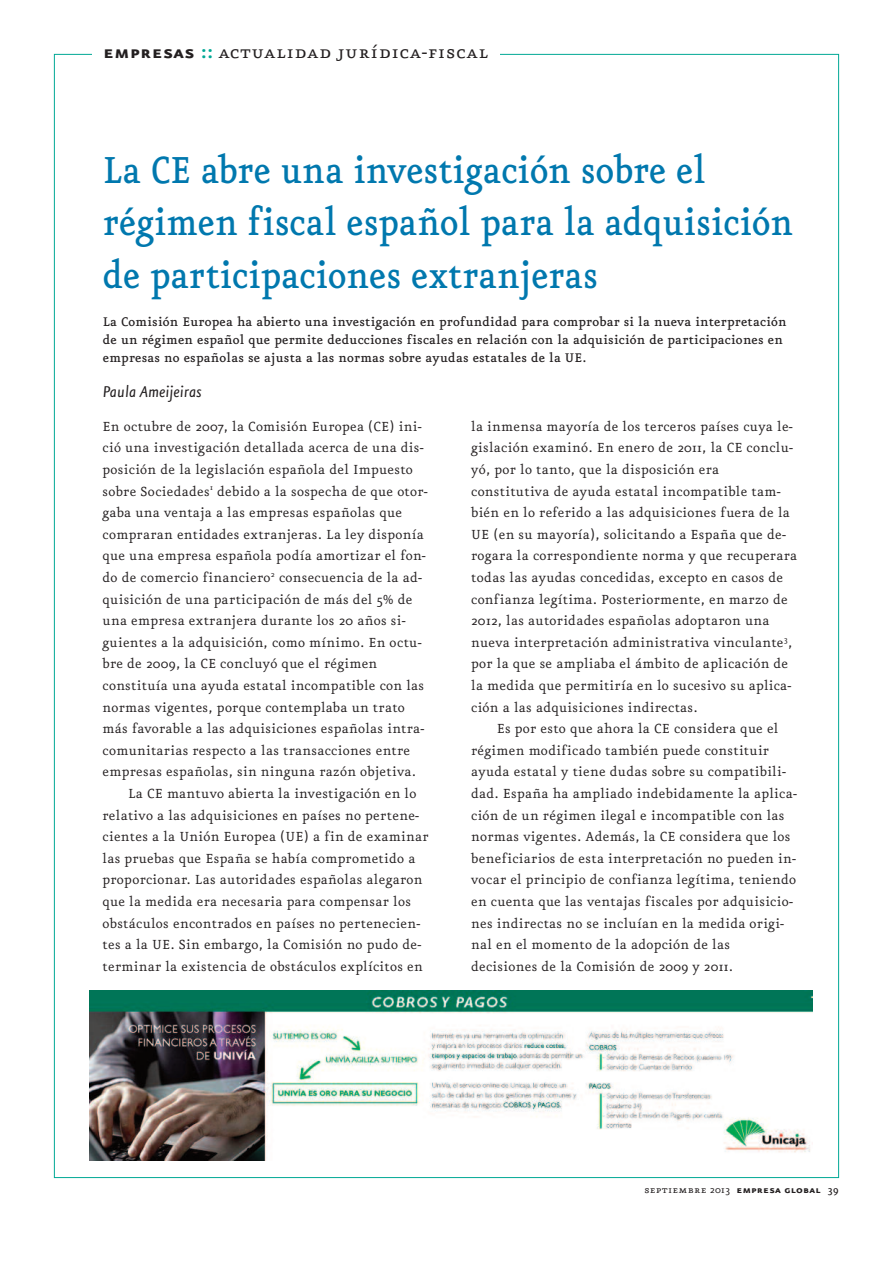
<style>
.page{position:relative;width:893px;height:1263px;background:#fff}
.page>*{position:absolute;margin:0;border:0;box-sizing:border-box;transform-origin:0 0}
.t1{font:500 45px/52.5px "Eureka";color:#0078ae;scale:.9 1}
.t2{font:21.9px "Eureka Small Caps";letter-spacing:.025em;color:#231f20}
.t3{font:italic 18.75px "Eureka Sans";color:#231f20}
.t4{font:15.75px/21.6px "Eureka";letter-spacing:.02em;color:#231f20}
.t5{font:500 15px/18px "Eureka";letter-spacing:.015em;color:#231f20}
.t6{font:12px "Eureka Sans Bold Caps";letter-spacing:.025em;color:#231f20}
.s1{font-family:"Eureka Sans Bold Caps"}
.s2{font-family:"Eureka Sans Bold Caps";color:#00a895}
.s3{font-family:"Eureka Small Caps"}
.s4{font-family:"Eureka"}
.s5{font-family:"Eureka";font-weight:500}
</style>
<div class="page">
<img style="left:90px;top:991px;width:723px;height:170px">
<h2 class="t2" style="left:103px;top:41px;width:386px"><span class="s1">empresas</span> <span class="s2">::</span> actualidad jurídica-fiscal</h2>
<h1 class="t1" style="left:103px;top:145px;width:768px">La CE abre una investigación sobre el régimen fiscal español para la adquisición de participaciones extranjeras</h1>
<p class="t5" style="left:103px;top:314px;width:685px">La Comisión Europea ha abierto una investigación en profundidad para comprobar si la nueva interpretación de un régimen español que permite deducciones fiscales en relación con la adquisición de participaciones en empresas no españolas se ajusta a las normas sobre ayudas estatales de la UE.</p>
<p class="t3" style="left:103px;top:383px;width:101px">Paula Ameijeiras</p>
<p class="t4" style="left:103px;top:416px;width:321px">En octubre de 2007, la Comisión Europea (CE) ini-</p>
<p class="t4" style="left:103px;top:438px;width:323px">ció una investigación detallada acerca de una dis-</p>
<p class="t4" style="left:103px;top:459px;width:312px">posición de la legislación española del Impuesto</p>
<p class="t4" style="left:103px;top:481px;width:327px">sobre Sociedades<sup>1</sup> debido a la sospecha de que otor-</p>
<p class="t4" style="left:103px;top:502px;width:301px">gaba una ventaja a las empresas españolas que</p>
<p class="t4" style="left:103px;top:524px;width:323px">compraran entidades extranjeras. La ley disponía</p>
<p class="t4" style="left:103px;top:546px;width:325px">que una empresa española podía amortizar el fon-</p>
<p class="t4" style="left:103px;top:567px;width:321px">do de comercio financiero<sup>2</sup> consecuencia de la ad-</p>
<p class="t4" style="left:103px;top:589px;width:311px">quisición de una participación de más del 5% de</p>
<p class="t4" style="left:103px;top:610px;width:305px">una empresa extranjera durante los 20 años si-</p>
<p class="t4" style="left:103px;top:632px;width:321px">guientes a la adquisición, como mínimo. En octu-</p>
<p class="t4" style="left:103px;top:654px;width:276px">bre de 2009, la CE concluyó que el régimen</p>
<p class="t4" style="left:103px;top:675px;width:323px">constituía una ayuda estatal incompatible con las</p>
<p class="t4" style="left:103px;top:697px;width:304px">normas vigentes, porque contemplaba un trato</p>
<p class="t4" style="left:103px;top:718px;width:324px">más favorable a las adquisiciones españolas intra-</p>
<p class="t4" style="left:103px;top:740px;width:309px">comunitarias respecto a las transacciones entre</p>
<p class="t4" style="left:103px;top:762px;width:315px">empresas españolas, sin ninguna razón objetiva.</p>
<p class="t4" style="left:128px;top:783px;width:290px">La CE mantuvo abierta la investigación en lo</p>
<p class="t4" style="left:103px;top:805px;width:318px">relativo a las adquisiciones en países no pertene-</p>
<p class="t4" style="left:103px;top:826px;width:327px">cientes a la Unión Europea (UE) a fin de examinar</p>
<p class="t4" style="left:103px;top:848px;width:314px">las pruebas que España se había comprometido a</p>
<p class="t4" style="left:103px;top:870px;width:321px">proporcionar. Las autoridades españolas alegaron</p>
<p class="t4" style="left:103px;top:891px;width:310px">que la medida era necesaria para compensar los</p>
<p class="t4" style="left:103px;top:913px;width:319px">obstáculos encontrados en países no pertenecien-</p>
<p class="t4" style="left:103px;top:934px;width:320px">tes a la UE. Sin embargo, la Comisión no pudo de-</p>
<p class="t4" style="left:103px;top:956px;width:322px">terminar la existencia de obstáculos explícitos en</p>
<p class="t4" style="left:471px;top:416px;width:327px">la inmensa mayoría de los terceros países cuya le&shy;gislación examinó. En enero de 2011, la CE conclu&shy;yó, por lo tanto, que la disposición era constitutiva de ayuda estatal incompatible tam&shy;bién en lo referido a las adquisiciones fuera de la UE (en su mayoría), solicitando a España que de&shy;rogara la correspondiente norma y que recuperara todas las ayudas concedidas, excepto en casos de confianza legítima. Posteriormente, en marzo de 2012, las autoridades españolas adoptaron una nueva interpretación administrativa vinculante<sup>3</sup>, por la que se ampliaba el ámbito de aplicación de la medida que permitiría en lo sucesivo su aplica&shy;ción a las adquisiciones indirectas.</p>
<p class="t4" style="left:471px;top:718px;width:327px;text-indent:26px">Es por esto que ahora la CE considera que el régimen modificado también puede constituir ayuda estatal y tiene dudas sobre su compatibili&shy;dad. España ha ampliado indebidamente la aplica&shy;ción de un régimen ilegal e incompatible con las normas vigentes. Además, la CE considera que los beneficiarios de esta interpretación no pueden in&shy;vocar el principio de confianza legítima, teniendo en cuenta que las ventajas fiscales por adquisicio&shy;nes indirectas no se incluían en la medida origi&shy;nal en el momento de la adopción de las decisiones de la Comisión de 2009 y 2011.</p>
<p class="t6" style="left:644px;top:1184px;width:196px"><span class="s3">septiembre</span> <span class="s4">2013</span> empresa global <span class="s5">39</span></p>
</div>
